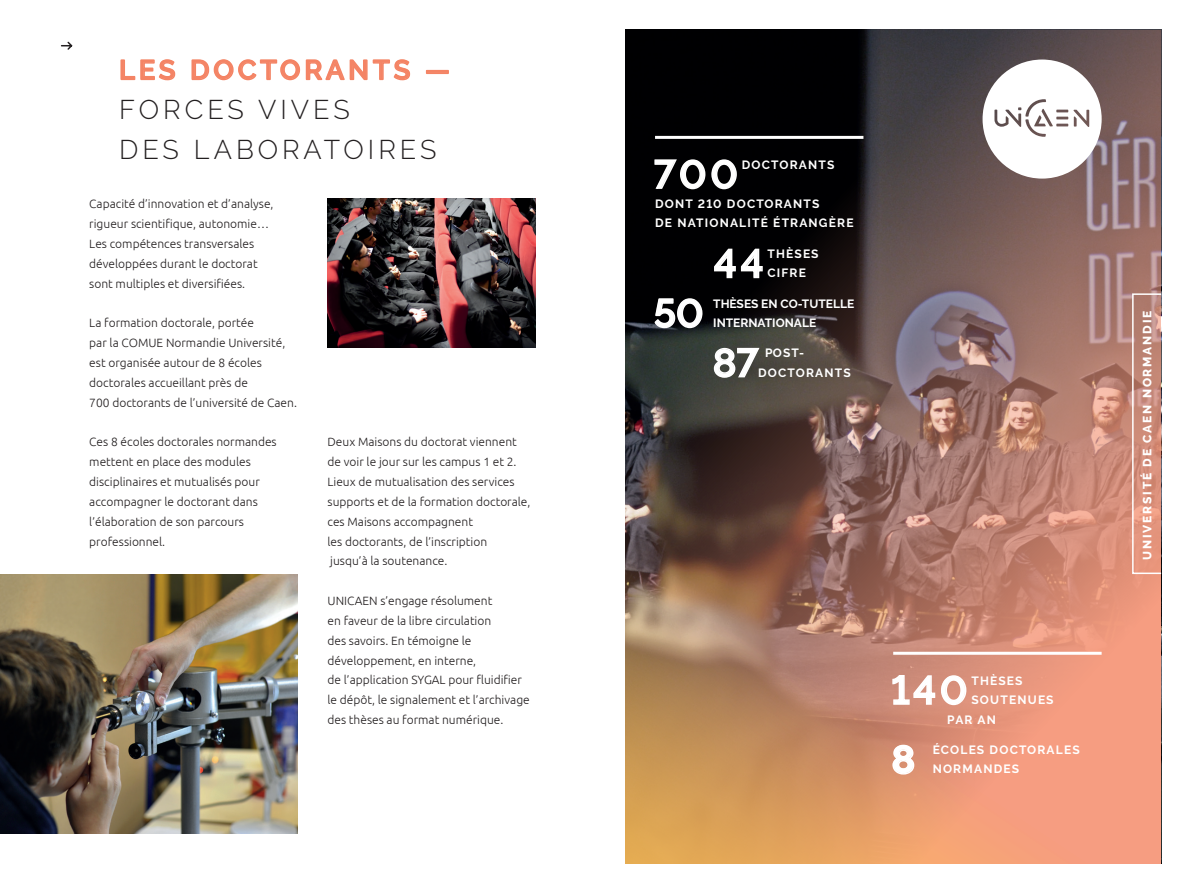
<style>
.page{position:relative;width:1191px;height:893px;background:#fff}
.page>*{position:absolute;margin:0;border:0;box-sizing:border-box;transform-origin:0 0}
.t1{font:600 39.45px "Raleway";letter-spacing:.085em;color:#fff}
.t2{font:700 39.45px "Raleway";color:#fff}
.t3{font:300 27px/39.8px "Raleway";letter-spacing:.15em;color:#231f20}
.t4{font:600 27px "Raleway";letter-spacing:.145em;color:#f48465}
.t5{font:300 12px/19.8px "Ubuntu";color:#231f20}
.t6{font:700 12px/19.5px "Raleway";letter-spacing:.1em;color:#fff}
.t7{font:700 12px/19.5px "Raleway";color:#fff}
.t8{font:800 12px "Raleway";letter-spacing:.15em;color:#fff}
</style>
<div class="page">
<img style="left:625px;top:30px;width:536px;height:833px">
<svg style="left:120px;top:59px;width:56px;height:22px"></svg>
<svg style="left:191px;top:59px;width:220px;height:22px"></svg>
<div style="left:426px;top:70px;width:23px;height:4px;border:2px solid #f48465"></div>
<hr style="left:655px;top:136px;width:208px;height:3px;background:#fff">
<svg style="left:654px;top:159px;width:83px;height:31px;background:#383839"></svg>
<svg style="left:713px;top:248px;width:50px;height:31px;background:#3c3c3d"></svg>
<svg style="left:653px;top:297px;width:50px;height:32px;background:#444547"></svg>
<svg style="left:713px;top:347px;width:47px;height:32px;background:#70716c"></svg>
<hr style="left:893px;top:652px;width:208px;height:3px;background:#fff">
<svg style="left:891px;top:674px;width:76px;height:32px;background:#dca797"></svg>
<svg style="left:891px;top:744px;width:24px;height:31px"></svg>
<img style="left:0;top:574px;width:298px;height:259px">
<img style="left:327px;top:199px;width:209px;height:149px">
<svg style="left:982px;top:60px;width:119px;height:119px"></svg>
<div style="left:1132px;top:293px;width:29px;height:281px;border:2px solid #fff"></div>
<svg style="left:60px;top:41px;width:13px;height:9px"></svg>
<h2 class="t4" style="left:119px;top:54px;width:332px">LES DOCTORANTS —</h2>
<h2 class="t3" style="left:119px;top:90px;width:319px">FORCES VIVES<br>DES LABORATOIRES</h2>
<p class="t5" style="left:89px;top:194px;width:186px">Capacité d’innovation et d’analyse, rigueur scientifique, autonomie… Les compétences transversales développées durant le doctorat sont multiples et diversifiées.</p>
<p class="t5" style="left:89px;top:313px;width:209px">La formation doctorale, portée<br>par la COMUE Normandie Université, est organisée autour de 8 écoles doctorales accueillant près de<br>700 doctorants de l’université de Caen.</p>
<p class="t5" style="left:89px;top:432px;width:189px">Ces 8 écoles doctorales normandes mettent en place des modules disciplinaires et mutualisés pour accompagner le doctorant dans l’élaboration de son parcours professionnel.</p>
<p class="t5" style="left:327px;top:432px;width:204px">Deux Maisons du doctorat viennent de voir le jour sur les campus 1 et 2.<br>Lieux de mutualisation des services supports et de la formation doctorale, ces Maisons accompagnent<br>les doctorants, de l’inscription<br>jusqu’à la soutenance.</p>
<p class="t5" style="left:327px;top:591px;width:204px">UNICAEN s’engage résolument<br>en faveur de la libre circulation<br>des savoirs. En témoigne le développement, en interne,<br>de l’application SYGAL pour fluidifier le dépôt, le signalement et l’archivage des thèses au format numérique.</p>
<h1 class="t1" style="left:654px;top:152px;width:85px">700</h1>
<p class="t6" style="left:742px;top:155px;width:94px">DOCTORANTS</p>
<p class="t6" style="left:655px;top:194px;width:200px">DONT 210 DOCTORANTS<br>DE NATIONALITÉ ÉTRANGÈRE</p>
<h1 class="t1" style="left:713px;top:241px;width:51px">44</h1>
<p class="t6" style="left:767px;top:244px;width:53px">THÈSES<br>CIFRE</p>
<h1 class="t1" style="left:654px;top:290px;width:51px">50</h1>
<p class="t7" style="left:713px;top:294px;width:142px">THÈSES EN CO-TUTELLE<br>INTERNATIONALE</p>
<h1 class="t1" style="left:713px;top:340px;width:47px">87</h1>
<p class="t6" style="left:758px;top:343px;width:94px;text-indent:7px">POST-<br>DOCTORANTS</p>
<h1 class="t1" style="left:891px;top:667px;width:77px">140</h1>
<p class="t6" style="left:971px;top:671px;width:53px">THÈSES</p>
<p class="t6" style="left:971px;top:690px;width:84px">SOUTENUES</p>
<p class="t6" style="left:947px;top:710px;width:50px">PAR AN</p>
<h1 class="t2" style="left:891px;top:737px;width:25px">8</h1>
<p class="t6" style="left:932px;top:740px;width:148px">ÉCOLES DOCTORALES<br>NORMANDES</p>
<p class="t8" style="left:1140px;top:560px;width:250px;rotate:-90deg">université de caen normandie</p>
</div>
